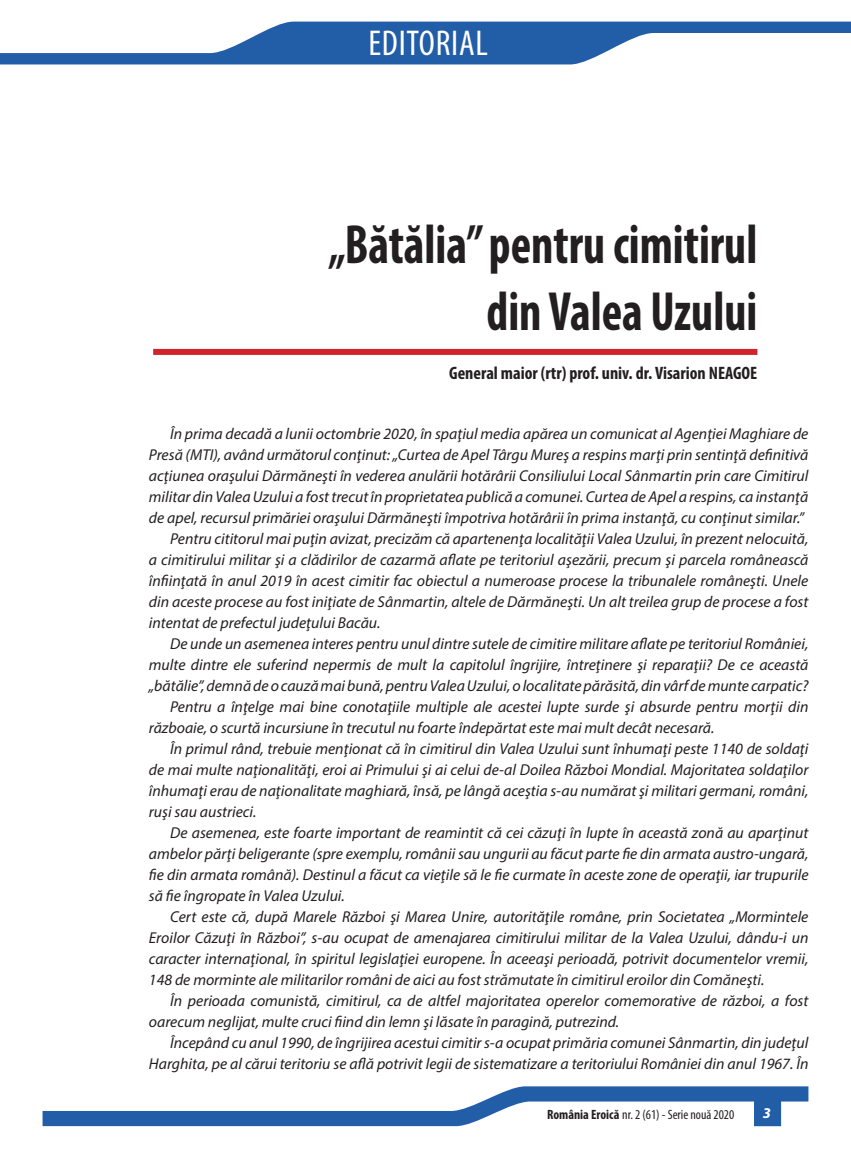
<style>
.page{position:relative;width:851px;height:1149px;background:#fff}
.page>*{position:absolute;margin:0;border:0;box-sizing:border-box;transform-origin:0 0}
.t1{font:700 condensed 55.5px/66.6px "Myriad Pro";color:#231f20;text-align:right;scale:.88 1}
.t2{font:condensed 36px "Myriad Pro";letter-spacing:.02em;color:#fff}
.t3{font:700 condensed 18px "Myriad Pro";color:#231f20}
.t4{font:italic 15.75px "Myriad Pro";color:#231f20}
.t5{font:italic 700 15px "Myriad Pro";color:#fff}
.t6{font:condensed 13.5px "Myriad Pro";color:#231f20}
.s1{font-weight:700}
</style>
<div class="page">
<svg style="left:43px;top:1086px;width:765px;height:39px"></svg>
<svg style="left:0;top:22px;width:850px;height:42px"></svg>
<div style="left:153px;top:349px;width:604px;height:6px;background:#d1232a"></div>
<h2 class="t2" style="left:368px;top:22px;width:121px">EDITORIAL</h2>
<h1 class="t1" style="left:328px;top:210px;width:489px">„Bătălia” pentru cimitirul din Valea Uzului</h1>
<p class="t3" style="left:449px;top:361px;width:309px">General maior (rtr) prof. univ. dr. Visarion NEAGOE</p>
<p class="t4" style="left:170px;top:423px;width:639px">În prima decadă a lunii octombrie 2020, în spaţiul media apărea un comunicat al Agenţiei Maghiare de</p>
<p class="t4" style="left:149px;top:444px;width:661px">Presă (MTI), având următorul conţinut: „Curtea de Apel Târgu Mureş a respins marţi prin sentinţă definitivă</p>
<p class="t4" style="left:149px;top:465px;width:661px">acţiunea oraşului Dărmăneşti în vederea anulării hotărârii Consiliului Local Sânmartin prin care Cimitirul</p>
<p class="t4" style="left:149px;top:486px;width:660px">militar din Valea Uzului a fost trecut în proprietatea publică a comunei. Curtea de Apel a respins, ca instanţă</p>
<p class="t4" style="left:149px;top:507px;width:656px">de apel, recursul primăriei oraşului Dărmăneşti împotriva hotărârii în prima instanţă, cu conţinut similar.”</p>
<p class="t4" style="left:170px;top:528px;width:639px">Pentru cititorul mai puţin avizat, precizăm că apartenenţa localităţii Valea Uzului, în prezent nelocuită,</p>
<p class="t4" style="left:149px;top:549px;width:661px">a cimitirului militar şi a clădirilor de cazarmă aflate pe teritoriul aşezării, precum şi parcela românească</p>
<p class="t4" style="left:149px;top:570px;width:660px">înfiinţată în anul 2019 în acest cimitir fac obiectul a numeroase procese la tribunalele româneşti. Unele</p>
<p class="t4" style="left:149px;top:591px;width:661px">din aceste procese au fost iniţiate de Sânmartin, altele de Dărmăneşti. Un alt treilea grup de procese a fost</p>
<p class="t4" style="left:149px;top:612px;width:233px">intentat de prefectul judeţului Bacău.</p>
<p class="t4" style="left:170px;top:633px;width:639px">De unde un asemenea interes pentru unul dintre sutele de cimitire militare aflate pe teritoriul României,</p>
<p class="t4" style="left:149px;top:654px;width:661px">multe dintre ele suferind nepermis de mult la capitolul îngrijire, întreţinere şi reparaţii? De ce această</p>
<p class="t4" style="left:149px;top:675px;width:661px">„bătălie”, demnă de o cauză mai bună, pentru Valea Uzului, o localitate părăsită, din vârf de munte carpatic?</p>
<p class="t4" style="left:170px;top:696px;width:639px">Pentru a înţelge mai bine conotaţiile multiple ale acestei lupte surde şi absurde pentru morţii din</p>
<p class="t4" style="left:149px;top:717px;width:567px">războaie, o scurtă incursiune în trecutul nu foarte îndepărtat este mai mult decât necesară.</p>
<p class="t4" style="left:170px;top:738px;width:639px">În primul rând, trebuie menţionat că în cimitirul din Valea Uzului sunt înhumaţi peste 1140 de soldaţi</p>
<p class="t4" style="left:149px;top:759px;width:660px">de mai multe naţionalităţi, eroi ai Primului şi ai celui de-al Doilea Război Mondial. Majoritatea soldaţilor</p>
<p class="t4" style="left:149px;top:780px;width:661px">înhumaţi erau de naţionalitate maghiară, însă, pe lângă aceştia s-au numărat şi militari germani, români,</p>
<p class="t4" style="left:149px;top:801px;width:109px">ruşi sau austrieci.</p>
<p class="t4" style="left:170px;top:822px;width:639px">De asemenea, este foarte important de reamintit că cei căzuţi în lupte în această zonă au aparţinut</p>
<p class="t4" style="left:149px;top:843px;width:660px">ambelor părţi beligerante (spre exemplu, românii sau ungurii au făcut parte fie din armata austro-ungară,</p>
<p class="t4" style="left:149px;top:864px;width:661px">fie din armata română). Destinul a făcut ca vieţile să le fie curmate în aceste zone de operaţii, iar trupurile</p>
<p class="t4" style="left:149px;top:885px;width:197px">să fie îngropate în Valea Uzului.</p>
<p class="t4" style="left:170px;top:906px;width:639px">Cert este că, după Marele Război şi Marea Unire, autorităţile române, prin Societatea „Mormintele</p>
<p class="t4" style="left:149px;top:927px;width:661px">Eroilor Căzuţi în Război”, s-au ocupat de amenajarea cimitirului militar de la Valea Uzului, dându-i un</p>
<p class="t4" style="left:149px;top:948px;width:661px">caracter internaţional, în spiritul legislaţiei europene. În aceeaşi perioadă, potrivit documentelor vremii,</p>
<p class="t4" style="left:149px;top:969px;width:617px">148 de morminte ale militarilor români de aici au fost strămutate în cimitirul eroilor din Comăneşti.</p>
<p class="t4" style="left:170px;top:990px;width:639px">În perioada comunistă, cimitirul, ca de altfel majoritatea operelor comemorative de război, a fost</p>
<p class="t4" style="left:149px;top:1011px;width:471px">oarecum neglijat, multe cruci fiind din lemn şi lăsate în paragină, putrezind.</p>
<p class="t4" style="left:170px;top:1032px;width:639px">Începând cu anul 1990, de îngrijirea acestui cimitir s-a ocupat primăria comunei Sânmartin, din judeţul</p>
<p class="t4" style="left:149px;top:1053px;width:661px">Harghita, pe al cărui teritoriu se află potrivit legii de sistematizare a teritoriului României din anul 1967. În</p>
<p class="t6" style="left:547px;top:1105px;width:189px"><span class="s1">România Eroică</span> nr. 2 (61) - Serie nouă 2020</p>
<p class="t5" style="left:762px;top:1102px;width:10px">3</p>
</div>
